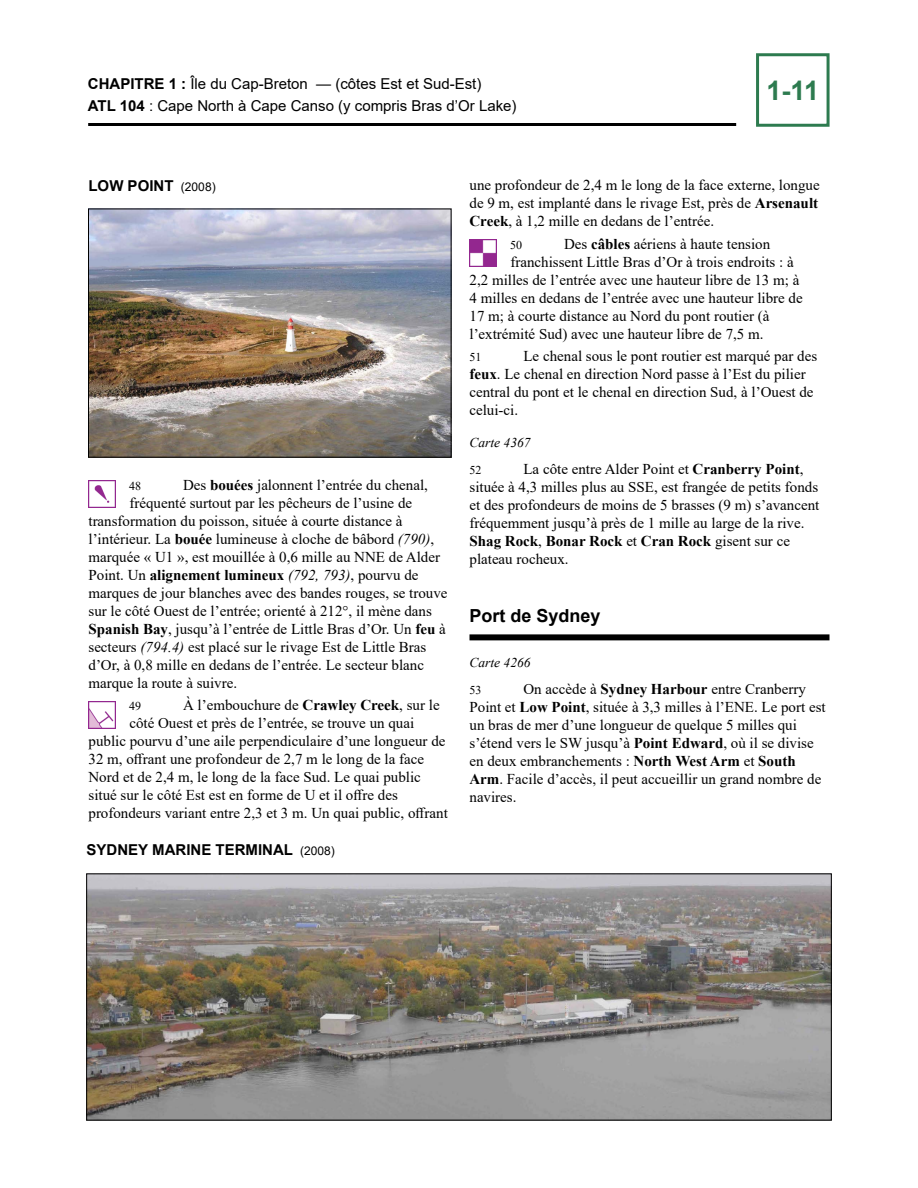
<style>
.page{position:relative;width:918px;height:1188px;background:#fff}
.page>*{position:absolute;margin:0;border:0;box-sizing:border-box;transform-origin:0 0}
.t1{font:700 27px "Arial";color:#2d7b4f}
.Section_Title{font:700 18px "Arial";color:#000}
.Para_1_Nested_1_picto{font:15px/18px "Times New Roman";color:#000;text-align:justify}
.Para_1_Nested{font:15px/18px "Times New Roman";color:#000}
.t2{font:15px/21.6px "Arial";color:#000}
.Para_1_Nested_1_picto-2{font:700 15px "Times New Roman";color:#000}
.t3{font:700 15px "Arial";color:#000}
.Chart___Left{font:italic 13.5px "Times New Roman";color:#000}
.Para_1_Nested_1_picto-3{font:12px "Times New Roman";color:#000}
.Para_1_Nested-2{font:12px "Times New Roman";color:#000}
.s1{font-weight:700}
.s2{font-weight:400;font-size:12px}
.s3{font-style:italic}
.s4{font-weight:400}
.s5{font-weight:400;font-style:italic}
</style>
<div class="page">
<hr style="left:88px;top:123px;width:648px;height:3px;background:#000">
<div style="left:756px;top:53px;width:74px;height:74px;border:3px solid #2d7b4f"></div>
<img style="left:88px;top:481px;width:28px;height:27px">
<img style="left:90px;top:211px;width:360px;height:245px">
<div style="left:88px;top:209px;width:364px;height:249px;border:1px solid #000"></div>
<img style="left:88px;top:701px;width:28px;height:27px">
<div style="left:470px;top:634px;width:360px;height:6px;background:#000"></div>
<img style="left:470px;top:240px;width:26px;height:27px">
<img style="left:88px;top:875px;width:742px;height:243px">
<p class="t2" style="left:88px;top:73px;width:430px"><span class="s1">CHAPITRE 1 :</span> Île du Cap-Breton — (côtes Est et Sud-Est)<br><span class="s1">ATL 104</span> : Cape North à Cape Canso (y compris Bras d’Or Lake)</p>
<h1 class="t1" style="left:767px;top:71px;width:54px">1-11</h1>
<p class="t3" style="left:88px;top:175px;width:129px">LOW POINT <span class="s2">(2008)</span></p>
<p class="Para_1_Nested_1_picto" style="left:470px;top:176px;width:352px">une profondeur de 2,4 m le long de la face externe, longue de 9 m, est implanté dans le rivage Est, près de <span class="s1">Arsenault Creek</span>, à 1,2 mille en dedans de l’entrée.</p>
<p class="Para_1_Nested_1_picto-3" style="left:510px;top:236px;width:13px">50</p>
<p class="Para_1_Nested_1_picto" style="left:564px;top:234px;width:208px">Des <span class="s1">câbles</span> aériens à haute tension</p>
<p class="Para_1_Nested_1_picto" style="left:510px;top:252px;width:285px">franchissent Little Bras d’Or à trois endroits : à</p>
<p class="Para_1_Nested_1_picto" style="left:470px;top:270px;width:331px">2,2 milles de l’entrée avec une hauteur libre de 13 m; à</p>
<p class="Para_1_Nested_1_picto" style="left:470px;top:288px;width:335px">4 milles en dedans de l’entrée avec une hauteur libre de</p>
<p class="Para_1_Nested_1_picto" style="left:470px;top:306px;width:301px">17 m; à courte distance au Nord du pont routier (à</p>
<p class="Para_1_Nested_1_picto" style="left:470px;top:324px;width:296px">l’extrémité Sud) avec une hauteur libre de 7,5 m.</p>
<p class="Para_1_Nested-2" style="left:470px;top:349px;width:13px">51</p>
<p class="Para_1_Nested" style="left:470px;top:347px;width:349px;text-indent:54px">Le chenal sous le pont routier est marqué par des <span class="s1">feux</span>. Le chenal en direction Nord passe à l’Est du pilier central du pont et le chenal en direction Sud, à l’Ouest de celui-ci.</p>
<p class="Chart___Left" style="left:470px;top:433px;width:63px">Carte 4367</p>
<p class="Para_1_Nested-2" style="left:470px;top:461px;width:13px">52</p>
<p class="Para_1_Nested" style="left:470px;top:459px;width:351px;text-indent:54px">La côte entre Alder Point et <span class="s1">Cranberry Point</span>, située à 4,3 milles plus au SSE, est frangée de petits fonds et des profondeurs de moins de 5 brasses (9 m) s’avancent fréquemment jusqu’à près de 1 mille au large de la rive.<br><span class="s1">Shag Rock</span>, <span class="s1">Bonar Rock</span> et <span class="s1">Cran Rock</span> gisent sur ce plateau rocheux.</p>
<p class="Para_1_Nested_1_picto-3" style="left:129px;top:477px;width:13px">48</p>
<p class="Para_1_Nested_1_picto" style="left:183px;top:475px;width:246px">Des <span class="s1">bouées</span> jalonnent l’entrée du chenal,</p>
<p class="Para_1_Nested_1_picto" style="left:129px;top:493px;width:284px">fréquenté surtout par les pêcheurs de l’usine de</p>
<p class="Para_1_Nested_1_picto" style="left:88px;top:511px;width:316px">transformation du poisson, située à courte distance à</p>
<p class="Para_1_Nested_1_picto" style="left:88px;top:529px;width:347px">l’intérieur. La <span class="s1">bouée</span> lumineuse à cloche de bâbord <span class="s3">(790)</span>,</p>
<p class="Para_1_Nested_1_picto" style="left:88px;top:547px;width:353px">marquée « U1 », est mouillée à 0,6 mille au NNE de Alder</p>
<p class="Para_1_Nested_1_picto-2" style="left:88px;top:564px;width:331px"><span class="s4">Point. Un</span> alignement lumineux <span class="s5">(792, 793)</span><span class="s4">, pourvu de</span></p>
<p class="Para_1_Nested_1_picto" style="left:88px;top:583px;width:361px">marques de jour blanches avec des bandes rouges, se trouve</p>
<p class="Para_1_Nested_1_picto" style="left:88px;top:601px;width:345px">sur le côté Ouest de l’entrée; orienté à 212°, il mène dans</p>
<p class="Para_1_Nested_1_picto" style="left:88px;top:619px;width:359px"><span class="s1">Spanish Bay</span>, jusqu’à l’entrée de Little Bras d’Or. Un <span class="s1">feu</span> à</p>
<p class="Para_1_Nested_1_picto" style="left:88px;top:637px;width:339px">secteurs <span class="s3">(794.4)</span> est placé sur le rivage Est de Little Bras</p>
<p class="Para_1_Nested_1_picto" style="left:88px;top:655px;width:337px">d’Or, à 0,8 mille en dedans de l’entrée. Le secteur blanc</p>
<p class="Para_1_Nested_1_picto" style="left:88px;top:673px;width:150px">marque la route à suivre.</p>
<p class="Para_1_Nested_1_picto-3" style="left:129px;top:698px;width:13px">49</p>
<p class="Para_1_Nested_1_picto" style="left:183px;top:696px;width:258px">À l’embouchure de <span class="s1">Crawley Creek</span>, sur le</p>
<p class="Para_1_Nested_1_picto" style="left:129px;top:714px;width:286px">côté Ouest et près de l’entrée, se trouve un quai</p>
<p class="Para_1_Nested_1_picto" style="left:88px;top:732px;width:359px">public pourvu d’une aile perpendiculaire d’une longueur de</p>
<p class="Para_1_Nested_1_picto" style="left:88px;top:750px;width:337px">32 m, offrant une profondeur de 2,7 m le long de la face</p>
<p class="Para_1_Nested_1_picto" style="left:88px;top:768px;width:334px">Nord et de 2,4 m, le long de la face Sud. Le quai public</p>
<p class="Para_1_Nested_1_picto" style="left:88px;top:786px;width:311px">situé sur le côté Est est en forme de U et il offre des</p>
<p class="Para_1_Nested_1_picto" style="left:88px;top:804px;width:361px">profondeurs variant entre 2,3 et 3 m. Un quai public, offrant</p>
<h4 class="Section_Title" style="left:470px;top:603px;width:133px">Port de Sydney</h4>
<p class="Chart___Left" style="left:470px;top:654px;width:63px">Carte 4266</p>
<p class="Para_1_Nested-2" style="left:470px;top:682px;width:13px">53</p>
<p class="Para_1_Nested" style="left:470px;top:680px;width:358px;text-indent:54px">On accède à <span class="s1">Sydney Harbour</span> entre Cranberry Point et <span class="s1">Low Point</span>, située à 3,3 milles à l’ENE. Le port est un bras de mer d’une longueur de quelque 5 milles qui s’étend vers le SW jusqu’à <span class="s1">Point Edward</span>, où il se divise en deux embranchements : <span class="s1">North West Arm</span> et <span class="s1">South Arm</span>. Facile d’accès, il peut accueillir un grand nombre de navires.</p>
<p class="t3" style="left:87px;top:839px;width:250px">SYDNEY MARINE TERMINAL <span class="s2">(2008)</span></p>
</div>
